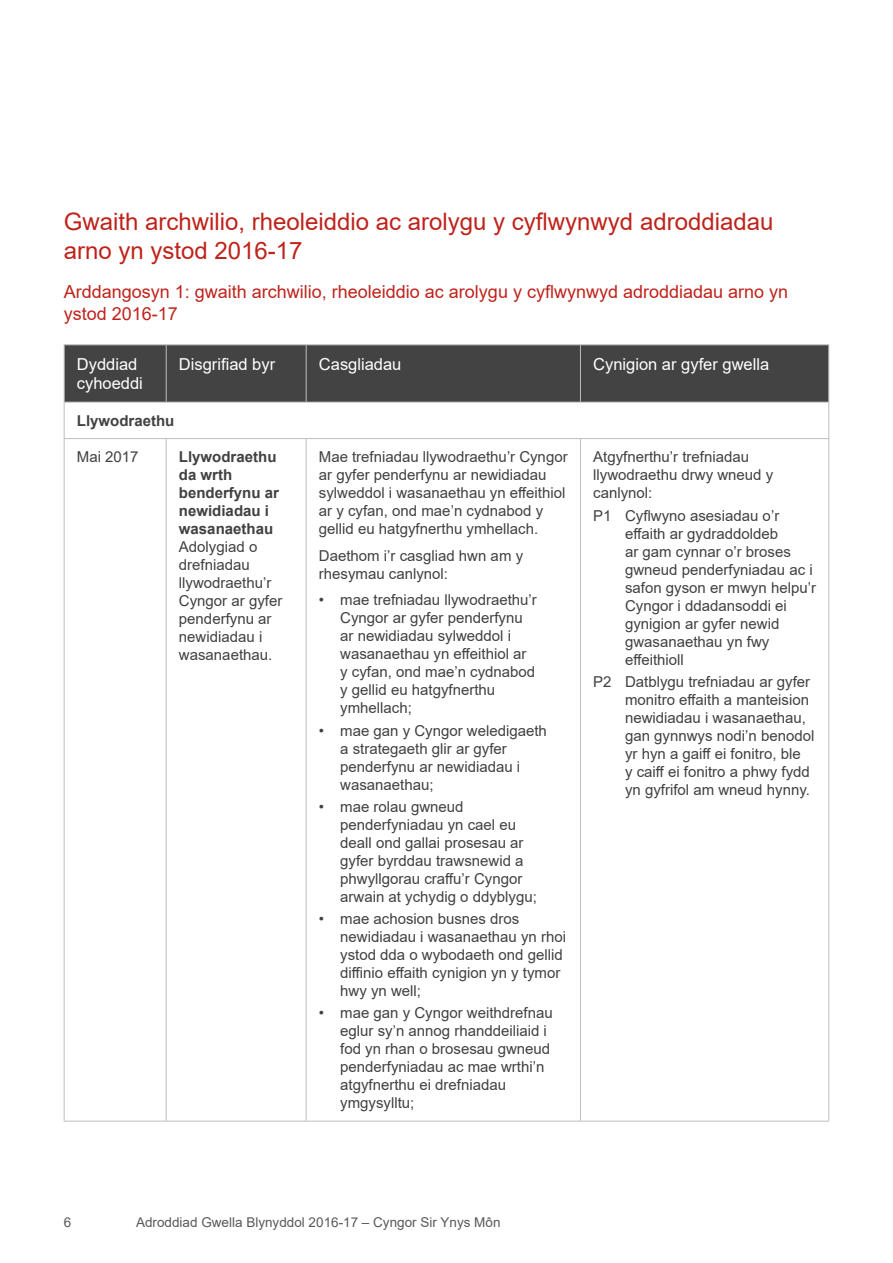
<style>
.page{position:relative;width:893px;height:1263px;background:#fff}
.page>*{position:absolute;margin:0;border:0;box-sizing:border-box;transform-origin:0 0}
.Heading_1{font:24px/28.8px "Arial";color:#bf231b}
.Exhibit_heading{font:18px/21.6px "Arial";color:#bf231b}
.Table_header_text{font:16.5px/19.8px "Arial";color:#fff}
.Table_bullet_text{font:15px/18px "Arial";color:#414042}
.Table_text{font:15px/18px "Arial";color:#414042}
.Table_text-2{font:700 15px/18px "Arial";color:#414042}
.t1{font:13.5px "Arial";color:#58595b}
</style>
<div class="page">
<div style="left:65px;top:345px;width:763px;height:57px;background:#434343"></div>
<hr style="left:64px;top:344px;width:102px;height:1px;background:#bcbec0">
<hr style="left:64px;top:345px;width:1px;height:57px;background:#bcbec0">
<hr style="left:166px;top:344px;width:140px;height:1px;background:#bcbec0">
<hr style="left:166px;top:345px;width:1px;height:57px;background:#bcbec0">
<hr style="left:306px;top:344px;width:274px;height:1px;background:#bcbec0">
<hr style="left:306px;top:345px;width:1px;height:57px;background:#bcbec0">
<hr style="left:580px;top:344px;width:249px;height:1px;background:#bcbec0">
<hr style="left:580px;top:345px;width:1px;height:57px;background:#bcbec0">
<hr style="left:828px;top:345px;width:1px;height:57px;background:#bcbec0">
<hr style="left:64px;top:402px;width:102px;height:1px;background:#bcbec0">
<hr style="left:64px;top:402px;width:1px;height:36px;background:#bcbec0">
<hr style="left:166px;top:402px;width:140px;height:1px;background:#bcbec0">
<hr style="left:306px;top:402px;width:274px;height:1px;background:#bcbec0">
<hr style="left:580px;top:402px;width:249px;height:1px;background:#bcbec0">
<hr style="left:828px;top:402px;width:1px;height:36px;background:#bcbec0">
<hr style="left:64px;top:438px;width:102px;height:1px;background:#bcbec0">
<hr style="left:64px;top:439px;width:1px;height:682px;background:#bcbec0">
<hr style="left:166px;top:438px;width:140px;height:1px;background:#bcbec0">
<hr style="left:166px;top:439px;width:1px;height:682px;background:#bcbec0">
<hr style="left:306px;top:438px;width:274px;height:1px;background:#bcbec0">
<hr style="left:306px;top:439px;width:1px;height:682px;background:#bcbec0">
<hr style="left:580px;top:438px;width:249px;height:1px;background:#bcbec0">
<hr style="left:580px;top:439px;width:1px;height:682px;background:#bcbec0">
<hr style="left:828px;top:439px;width:1px;height:682px;background:#bcbec0">
<hr style="left:64px;top:1121px;width:102px;height:1px;background:#bcbec0">
<hr style="left:166px;top:1121px;width:140px;height:1px;background:#bcbec0">
<hr style="left:306px;top:1121px;width:274px;height:1px;background:#bcbec0">
<hr style="left:580px;top:1121px;width:249px;height:1px;background:#bcbec0">
<h3 class="Heading_1" style="left:64px;top:207px;width:711px">Gwaith archwilio, rheoleiddio ac arolygu y cyflwynwyd adroddiadau arno yn ystod 2016-17</h3>
<p class="Exhibit_heading" style="left:64px;top:281px;width:726px">Arddangosyn 1: gwaith archwilio, rheoleiddio ac arolygu y cyflwynwyd adroddiadau arno yn ystod 2016-17</p>
<p class="Table_header_text" style="left:77px;top:354px;width:68px">Dyddiad cyhoeddi</p>
<p class="Table_header_text" style="left:179px;top:354px;width:98px">Disgrifiad byr</p>
<p class="Table_header_text" style="left:319px;top:354px;width:84px">Casgliadau</p>
<p class="Table_header_text" style="left:593px;top:354px;width:178px">Cynigion ar gyfer gwella</p>
<p class="Table_text-2" style="left:77px;top:412px;width:99px">Llywodraethu</p>
<p class="Table_text" style="left:77px;top:448px;width:63px">Mai 2017</p>
<p class="Table_text-2" style="left:179px;top:448px;width:102px">Llywodraethu da wrth benderfynu ar newidiadau i wasanaethau</p>
<p class="Table_text" style="left:179px;top:538px;width:105px">Adolygiad o drefniadau llywodraethu’r<br>Cyngor ar gyfer penderfynu ar newidiadau i wasanaethau.</p>
<p class="Table_text" style="left:319px;top:448px;width:250px">Mae trefniadau llywodraethu’r Cyngor ar gyfer penderfynu ar newidiadau sylweddol i wasanaethau yn effeithiol ar y cyfan, ond mae’n cydnabod y gellid eu hatgyfnerthu ymhellach.</p>
<p class="Table_text" style="left:319px;top:546px;width:206px">Daethom i’r casgliad hwn am y rhesymau canlynol:</p>
<p class="Table_bullet_text" style="left:340px;top:591px;width:198px;text-indent:-21px">• mae trefniadau llywodraethu’r<br>Cyngor ar gyfer penderfynu ar newidiadau sylweddol i wasanaethau yn effeithiol ar y cyfan, ond mae’n cydnabod y gellid eu hatgyfnerthu ymhellach;</p>
<p class="Table_bullet_text" style="left:340px;top:721px;width:208px;text-indent:-21px">• mae gan y Cyngor weledigaeth a strategaeth glir ar gyfer penderfynu ar newidiadau i wasanaethau;</p>
<p class="Table_bullet_text" style="left:340px;top:797px;width:198px;text-indent:-21px">• mae rolau gwneud penderfyniadau yn cael eu deall ond gallai prosesau ar gyfer byrddau trawsnewid a phwyllgorau craffu’r Cyngor arwain at ychydig o ddyblygu;</p>
<p class="Table_bullet_text" style="left:340px;top:910px;width:227px;text-indent:-21px">• mae achosion busnes dros newidiadau i wasanaethau yn rhoi ystod dda o wybodaeth ond gellid diffinio effaith cynigion yn y tymor hwy yn well;</p>
<p class="Table_bullet_text" style="left:340px;top:1004px;width:214px;text-indent:-21px">• mae gan y Cyngor weithdrefnau eglur sy’n annog rhanddeiliaid i fod yn rhan o brosesau gwneud penderfyniadau ac mae wrthi’n atgyfnerthu ei drefniadau ymgysylltu;</p>
<p class="Table_text" style="left:593px;top:448px;width:182px">Atgyfnerthu’r trefniadau llywodraethu drwy wneud y canlynol:</p>
<p class="Table_bullet_text" style="left:625px;top:506px;width:192px;text-indent:-32px">P1 Cyflwyno asesiadau o’r effaith ar gydraddoldeb<br>ar gam cynnar o’r broses gwneud penderfyniadau ac i safon gyson er mwyn helpu’r<br>Cyngor i ddadansoddi ei gynigion ar gyfer newid gwasanaethau yn fwy effeithioll</p>
<p class="Table_bullet_text" style="left:625px;top:672px;width:191px;text-indent:-32px">P2 Datblygu trefniadau ar gyfer monitro effaith a manteision newidiadau i wasanaethau, gan gynnwys nodi’n benodol yr hyn a gaiff ei fonitro, ble<br>y caiff ei fonitro a phwy fydd yn gyfrifol am wneud hynny.</p>
<p class="t1" style="left:64px;top:1213px;width:9px">6</p>
<p class="t1" style="left:136px;top:1213px;width:366px">Adroddiad Gwella Blynyddol 2016-17 – Cyngor Sir Ynys Môn</p>
</div>
